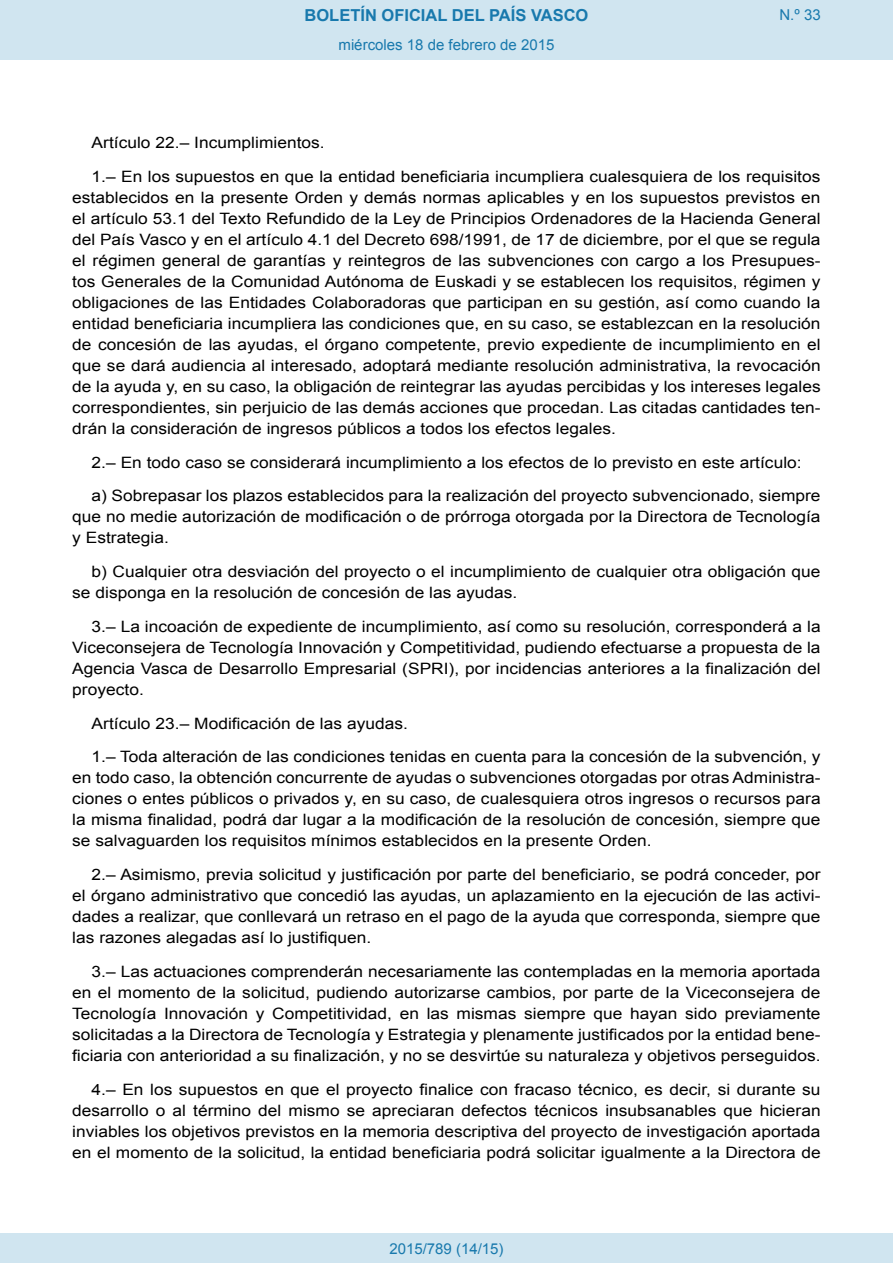
<style>
.page{position:relative;width:893px;height:1263px;background:#fff}
.page>*{position:absolute;margin:0;border:0;box-sizing:border-box;transform-origin:0 0}
.t1{font:700 16.5px "Arial";color:#1879ad}
.BOPVDetalle{font:15.6px/21px "Arial";color:#000;text-align:justify;scale:1.11 1}
.Paginacion_Centro{font:15px "Arial";color:#1879ad}
</style>
<div class="page">
<div style="left:0;top:0;width:893px;height:60px;background:#d0e5f0"></div>
<div style="left:0;top:1233px;width:893px;height:30px;background:#d0e5f0"></div>
<p class="t1" style="left:305px;top:4px;width:285px">BOLETÍN OFICIAL DEL PAÍS VASCO</p>
<p class="Paginacion_Centro" style="left:338px;top:35px;width:217px">miércoles 18 de febrero de 2015</p>
<p class="Paginacion_Centro" style="left:779px;top:5px;width:43px">N.º 33</p>
<p class="BOPVDetalle" style="left:92px;top:132px;width:211px">Artículo 22.– Incumplimientos.</p>
<p class="BOPVDetalle" style="left:72px;top:166px;width:676px;text-indent:19px">1.– En los supuestos en que la entidad beneficiaria incumpliera cualesquiera de los requisitos establecidos en la presente Orden y demás normas aplicables y en los supuestos previstos en el artículo 53.1 del Texto Refundido de la Ley de Principios Ordenadores de la Hacienda General del País Vasco y en el artículo 4.1 del Decreto 698/1991, de 17 de diciembre, por el que se regula el régimen general de garantías y reintegros de las subvenciones con cargo a los Presupues&shy;tos Generales de la Comunidad Autónoma de Euskadi y se establecen los requisitos, régimen y obligaciones de las Entidades Colaboradoras que participan en su gestión, así como cuando la entidad beneficiaria incumpliera las condiciones que, en su caso, se establezcan en la resolución de concesión de las ayudas, el órgano competente, previo expediente de incumplimiento en el que se dará audiencia al interesado, adoptará mediante resolución administrativa, la revocación de la ayuda y, en su caso, la obligación de reintegrar las ayudas percibidas y los intereses legales correspondientes, sin perjuicio de las demás acciones que procedan. Las citadas cantidades ten&shy;drán la consideración de ingresos públicos a todos los efectos legales.</p>
<p class="BOPVDetalle" style="left:92px;top:452px;width:641px">2.– En todo caso se considerará incumplimiento a los efectos de lo previsto en este artículo:</p>
<p class="BOPVDetalle" style="left:72px;top:486px;width:676px;text-indent:19px">a) Sobrepasar los plazos establecidos para la realización del proyecto subvencionado, siempre que no medie autorización de modificación o de prórroga otorgada por la Directora de Tecnología y Estrategia.</p>
<p class="BOPVDetalle" style="left:72px;top:561px;width:675px;text-indent:19px">b) Cualquier otra desviación del proyecto o el incumplimiento de cualquier otra obligación que se disponga en la resolución de concesión de las ayudas.</p>
<p class="BOPVDetalle" style="left:72px;top:616px;width:676px;text-indent:19px">3.– La incoación de expediente de incumplimiento, así como su resolución, corresponderá a la Viceconsejera de Tecnología Innovación y Competitividad, pudiendo efectuarse a propuesta de la Agencia Vasca de Desarrollo Empresarial (SPRI), por incidencias anteriores a la finalización del proyecto.</p>
<p class="BOPVDetalle" style="left:92px;top:713px;width:286px">Artículo 23.– Modificación de las ayudas.</p>
<p class="BOPVDetalle" style="left:72px;top:747px;width:676px;text-indent:19px">1.– Toda alteración de las condiciones tenidas en cuenta para la concesión de la subvención, y en todo caso, la obtención concurrente de ayudas o subvenciones otorgadas por otras Administra&shy;ciones o entes públicos o privados y, en su caso, de cualesquiera otros ingresos o recursos para la misma finalidad, podrá dar lugar a la modificación de la resolución de concesión, siempre que se salvaguarden los requisitos mínimos establecidos en la presente Orden.</p>
<p class="BOPVDetalle" style="left:72px;top:864px;width:676px;text-indent:19px">2.– Asimismo, previa solicitud y justificación por parte del beneficiario, se podrá conceder, por el órgano administrativo que concedió las ayudas, un aplazamiento en la ejecución de las activi&shy;dades a realizar, que conllevará un retraso en el pago de la ayuda que corresponda, siempre que las razones alegadas así lo justifiquen.</p>
<p class="BOPVDetalle" style="left:72px;top:961px;width:676px;text-indent:19px">3.– Las actuaciones comprenderán necesariamente las contempladas en la memoria aportada en el momento de la solicitud, pudiendo autorizarse cambios, por parte de la Viceconsejera de Tecnología Innovación y Competitividad, en las mismas siempre que hayan sido previamente solicitadas a la Directora de Tecnología y Estrategia y plenamente justificados por la entidad bene&shy;ficiaria con anterioridad a su finalización, y no se desvirtúe su naturaleza y objetivos perseguidos.</p>
<p class="BOPVDetalle" style="left:72px;top:1079px;width:676px;text-indent:19px">4.– En los supuestos en que el proyecto finalice con fracaso técnico, es decir, si durante su desarrollo o al término del mismo se apreciaran defectos técnicos insubsanables que hicieran inviables los objetivos previstos en la memoria descriptiva del proyecto de investigación aportada en el momento de la solicitud, la entidad beneficiaria podrá solicitar igualmente a la Directora de</p>
<p class="Paginacion_Centro" style="left:389px;top:1238px;width:116px">2015/789 (14/15)</p>
</div>
